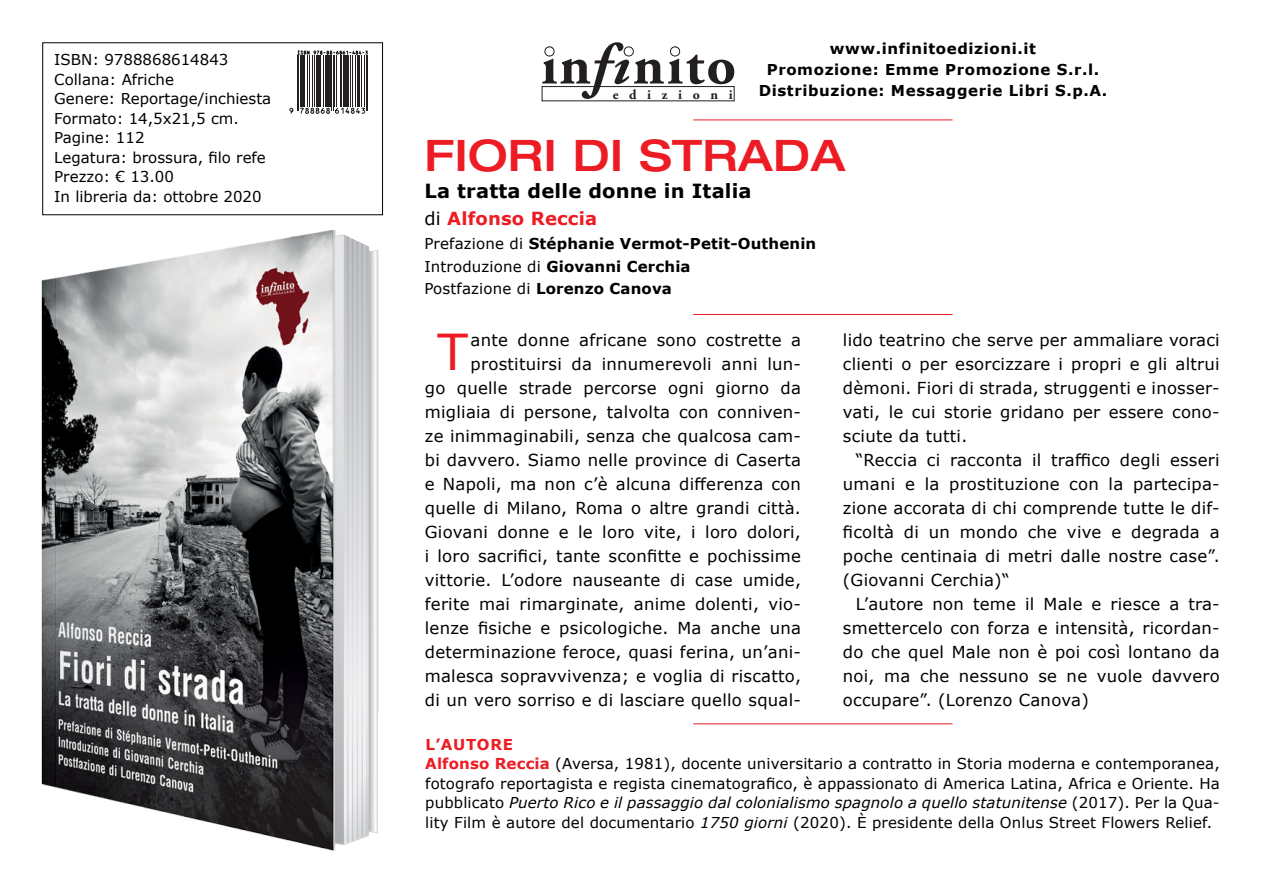
<style>
.page{position:relative;width:1263px;height:893px;background:#fff}
.page>*{position:absolute;margin:0;border:0;box-sizing:border-box;transform-origin:0 0}
.t1{font:700 57.6px "Adobe Garamond Pro";letter-spacing:.04em;color:#231f20}
.t2{font:49.5px "Verdana";color:#ed1c24}
.t3{font:500 expanded 43.5px "Helvetica Neue LT Std";letter-spacing:.01em;color:#ed1c24}
.t4{font:700 19.5px "Verdana";letter-spacing:.01em;color:#000}
.t5{font:700 18px "Verdana";letter-spacing:.01em;color:#ed1c24}
.t6{font:16.5px/24px "Verdana";letter-spacing:.015em;color:#000;text-align:justify}
.t7{font:15px/19.5px "Verdana";letter-spacing:.01em;color:#000}
.t8{font:700 15px/22.5px "Verdana";letter-spacing:.01em;color:#000}
.t9{font:700 15px/21px "Verdana";letter-spacing:.04em;color:#000;text-align:center}
.t10{font:700 13.95px "Adobe Garamond Pro";letter-spacing:.765em;color:#231f20}
.s1{font-style:italic}
.s2{font-weight:400;color:#000}
.s3{font-weight:400}
.s4{font-weight:700;color:#ed1c24}
</style>
<div class="page">
<div style="left:542px;top:86px;width:192px;height:15px;border:1px solid #231f20"></div>
<div style="left:624px;top:47px;width:10px;height:9px;border:1px solid #231f20;border-radius:50%"></div>
<div style="left:670px;top:47px;width:10px;height:9px;border:1px solid #231f20;border-radius:50%"></div>
<div style="left:545px;top:47px;width:9px;height:9px;border:1px solid #231f20;border-radius:50%"></div>
<svg style="left:297px;top:50px;width:71px;height:63px"></svg>
<hr style="left:297px;top:55px;width:1px;height:56px;background:#231f20">
<hr style="left:299px;top:55px;width:1px;height:56px;background:#231f20">
<hr style="left:300px;top:55px;width:2px;height:52px;background:#231f20">
<hr style="left:303px;top:55px;width:2px;height:52px;background:#231f20">
<hr style="left:307px;top:55px;width:1px;height:52px;background:#231f20">
<hr style="left:309px;top:55px;width:1px;height:52px;background:#231f20">
<hr style="left:312px;top:55px;width:1px;height:52px;background:#231f20">
<hr style="left:314px;top:55px;width:1px;height:52px;background:#231f20">
<hr style="left:316px;top:55px;width:1px;height:52px;background:#231f20">
<hr style="left:318px;top:55px;width:2px;height:52px;background:#231f20">
<hr style="left:323px;top:55px;width:1px;height:52px;background:#231f20">
<hr style="left:325px;top:55px;width:1px;height:52px;background:#231f20">
<hr style="left:326px;top:55px;width:2px;height:52px;background:#231f20">
<hr style="left:329px;top:55px;width:2px;height:52px;background:#231f20">
<hr style="left:332px;top:55px;width:1px;height:56px;background:#231f20">
<hr style="left:333px;top:55px;width:1px;height:56px;background:#231f20">
<hr style="left:335px;top:55px;width:1px;height:52px;background:#231f20">
<hr style="left:336px;top:55px;width:1px;height:52px;background:#231f20">
<hr style="left:340px;top:55px;width:1px;height:52px;background:#231f20">
<hr style="left:343px;top:55px;width:1px;height:52px;background:#231f20">
<hr style="left:345px;top:55px;width:1px;height:52px;background:#231f20">
<hr style="left:346px;top:55px;width:3px;height:52px;background:#231f20">
<hr style="left:350px;top:55px;width:1px;height:52px;background:#231f20">
<hr style="left:352px;top:55px;width:1px;height:52px;background:#231f20">
<hr style="left:355px;top:55px;width:1px;height:52px;background:#231f20">
<hr style="left:357px;top:55px;width:2px;height:52px;background:#231f20">
<hr style="left:361px;top:55px;width:1px;height:52px;background:#231f20">
<hr style="left:364px;top:55px;width:1px;height:52px;background:#231f20">
<hr style="left:366px;top:55px;width:1px;height:56px;background:#231f20">
<hr style="left:367px;top:55px;width:1px;height:56px;background:#231f20">
<svg style="left:289px;top:107px;width:76px;height:7px"></svg>
<svg style="left:297px;top:51px;width:71px;height:4px"></svg>
<hr style="left:693px;top:723px;width:259px;height:1px;background:#ed1c24">
<hr style="left:693px;top:314px;width:259px;height:1px;background:#ed1c24">
<hr style="left:693px;top:120px;width:259px;height:1px;background:#ed1c24">
<img style="left:41px;top:230px;width:338px;height:621px">
<p class="t7" style="left:54px;top:50px;width:218px">ISBN: 9788868614843<br>Collana: Afriche<br>Genere: Reportage/inchiesta<br>Formato: 14,5x21,5 cm.<br>Pagine: 112<br>Legatura: brossura, filo refe<br>Prezzo: € 13.00<br>In libreria da: ottobre 2020</p>
<h1 class="t1" style="left:541px;top:32px;width:197px">in<span class="s1">fi</span>nito</h1>
<p class="t9" style="left:759px;top:38px;width:350px">www.infinitoedizioni.it<br>Promozione: Emme Promozione S.r.l.<br>Distribuzione: Messaggerie Libri S.p.A.</p>
<p class="t10" style="left:613px;top:86px;width:122px">edizioni</p>
<h3 class="t3" style="left:424px;top:128px;width:422px">FIORI DI STRADA</h3>
<p class="t4" style="left:424px;top:177px;width:329px">La tratta delle donne in Italia</p>
<p class="t5" style="left:424px;top:206px;width:174px"><span class="s2">di</span> Alfonso Reccia</p>
<p class="t8" style="left:424px;top:232px;width:393px"><span class="s3">Prefazione di</span> Stéphanie Vermot-Petit-Outhenin<br><span class="s3">Introduzione di</span> Giovanni Cerchia<br><span class="s3">Postfazione di</span> Lorenzo Canova</p>
<p class="t6" style="left:425px;top:328px;width:378px;text-align:right">ante donne africane sono costrette a prostituirsi da innumerevoli anni lun-<br>go quelle strade percorse ogni giorno da migliaia di persone, talvolta con conniven&shy;ze inimmaginabili, senza che qualcosa cam&shy;bi davvero. Siamo nelle province di Caserta e Napoli, ma non c’è alcuna differenza con quelle di Milano, Roma o altre grandi città.<br>Giovani donne e le loro vite, i loro dolori, i loro sacrifici, tante sconfitte e pochissime vittorie. L’odore nauseante di case umide, ferite mai rimarginate, anime dolenti, vio&shy;lenze fisiche e psicologiche. Ma anche una determinazione feroce, quasi ferina, un’ani&shy;malesca sopravvivenza; e voglia di riscatto, di un vero sorriso e di lasciare quello squal-</p>
<p class="t6" style="left:843px;top:328px;width:378px">lido teatrino che serve per ammaliare voraci clienti o per esorcizzare i propri e gli altrui dèmoni. Fiori di strada, struggenti e inosser&shy;vati, le cui storie gridano per essere cono&shy;sciute da tutti.</p>
<h2 class="t2" style="left:438px;top:318px;width:32px">T</h2>
<p class="t6" style="left:843px;top:448px;width:378px;text-indent:13px">“Reccia ci racconta il traffico degli esseri umani e la prostituzione con la partecipa&shy;zione accorata di chi comprende tutte le dif&shy;ficoltà di un mondo che vive e degrada a poche centinaia di metri dalle nostre case”. (Giovanni Cerchia)“</p>
<p class="t6" style="left:843px;top:592px;width:378px;text-indent:13px">L’autore non teme il Male e riesce a tra&shy;smettercelo con forza e intensità, ricordan&shy;do che quel Male non è poi così lontano da noi, ma che nessuno se ne vuole davvero occupare”. (Lorenzo Canova)</p>
<p class="t7" style="left:425px;top:735px;width:796px"><span class="s4">L’AUTORE<br>Alfonso Reccia</span> (Aversa, 1981), docente universitario a contratto in Storia moderna e contemporanea, fotografo reportagista e regista cinematografico, è appassionato di America Latina, Africa e Oriente. Ha pubblicato <span class="s1">Puerto Rico e il passaggio dal colonialismo spagnolo a quello statunitense</span> (2017). Per la Qua&shy;lity Film è autore del documentario <span class="s1">1750 giorni</span> (2020). È presidente della Onlus Street Flowers Relief.</p>
</div>
